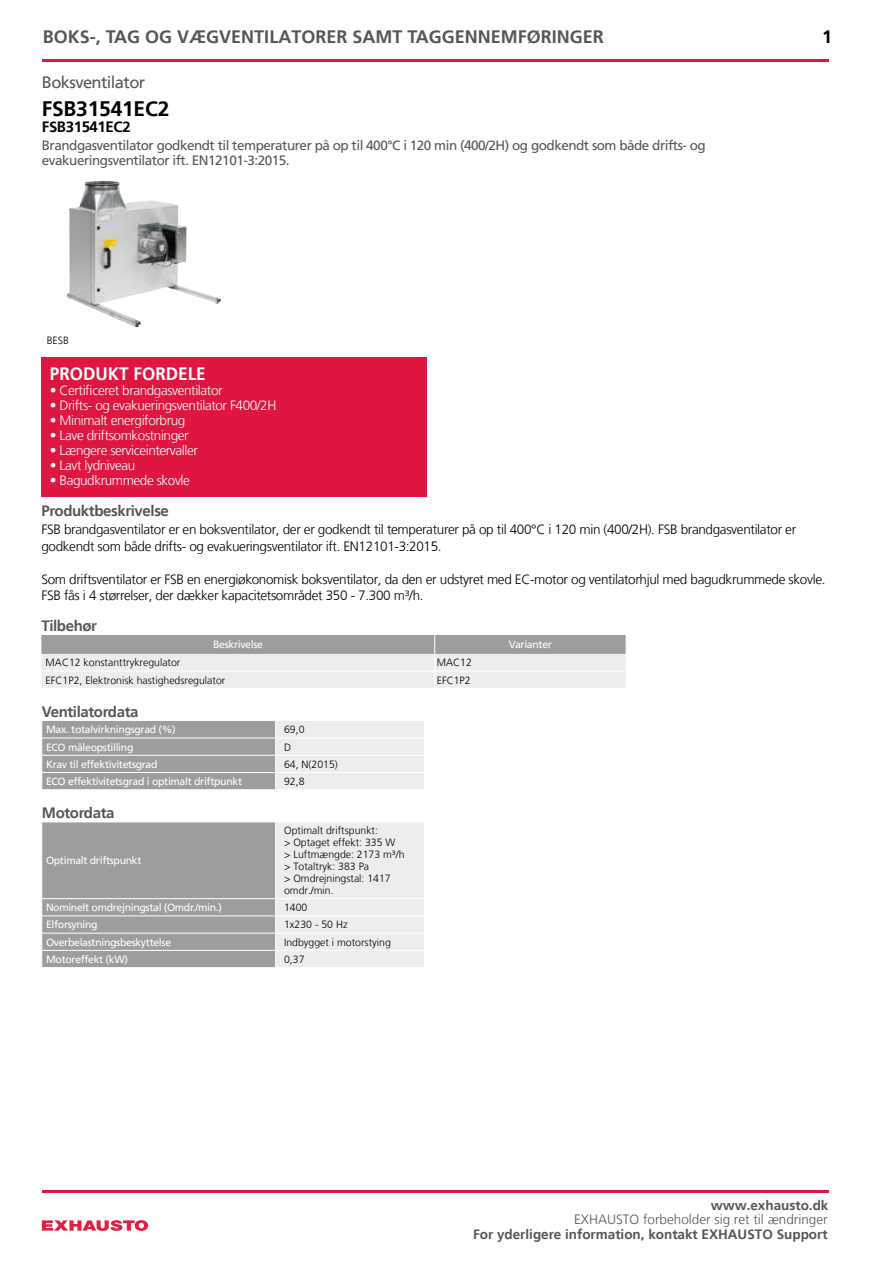
<style>
.page{position:relative;width:893px;height:1263px;background:#fff}
.page>*{position:absolute;margin:0;border:0;box-sizing:border-box;transform-origin:0 0}
.t1{font:700 21px "Frutiger LT";letter-spacing:-.01em;color:#000}
.t2{font:700 18px "Frutiger LT";color:#575756}
.t3{font:700 18px "Frutiger LT";color:#fff;scale:.95 1}
.t4{font:700 18px "Frutiger LT";color:#000}
.t5{font:16.5px "Frutiger LT";letter-spacing:-.035em;color:#575756}
.t6{font:700 15px "Frutiger LT";letter-spacing:-.025em;color:#575756}
.t7{font:700 15px "Frutiger LT";letter-spacing:-.025em;color:#000}
.t8{font:300 13.5px/16.5px "Frutiger LT";letter-spacing:-.025em;color:#000}
.t9{font:300 13.5px "Frutiger LT";letter-spacing:-.03em;color:#fff}
.t10{font:13.5px/15px "Frutiger LT";letter-spacing:-.035em;color:#575756}
.t11{font:700 13.5px "Frutiger LT";color:#575756}
.t12{font:300 13.5px "Frutiger LT";color:#575756}
.t13{font:300 10.5px/12px "Frutiger LT";color:#000}
.t14{font:10.5px "Frutiger LT";letter-spacing:-.03em;color:#fff}
</style>
<div class="page">
<svg style="left:41px;top:635px;width:585px;height:53px;background:#d1d1d0"></svg>
<div style="left:41px;top:358px;width:386px;height:139px;background:#df1641"></div>
<svg style="left:42px;top:1220px;width:106px;height:11px"></svg>
<hr style="left:42px;top:60px;width:786px;height:2px;background:#df1641">
<img style="left:67px;top:181px;width:154px;height:146px">
<hr style="left:42px;top:1190px;width:786px;height:2px;background:#df1641">
<svg style="left:42px;top:721px;width:382px;height:69px;background:#bfbfbe"></svg>
<hr style="left:276px;top:789px;width:149px;height:1px;background:#fff">
<svg style="left:42px;top:822px;width:382px;height:146px;background:#bebebd"></svg>
<hr style="left:276px;top:967px;width:149px;height:1px;background:#fff">
<h2 class="t2" style="left:43px;top:27px;width:563px">BOKS-, TAG OG VÆGVENTILATORER SAMT TAGGENNEMFØRINGER</h2>
<h2 class="t4" style="left:822px;top:27px;width:12px">1</h2>
<p class="t5" style="left:42px;top:73px;width:105px">Boksventilator</p>
<h1 class="t1" style="left:42px;top:96px;width:129px">FSB31541EC2</h1>
<p class="t7" style="left:42px;top:118px;width:90px">FSB31541EC2</p>
<p class="t10" style="left:42px;top:138px;width:665px">Brandgasventilator godkendt til temperaturer på op til 400°C i 120 min (400/2H) og godkendt som både drifts- og evakueringsventilator ift. EN12101-3:2015.</p>
<p class="t13" style="left:51px;top:333px;width:24px">BESB</p>
<h2 class="t3" style="left:50px;top:363px;width:166px">PRODUKT FORDELE</h2>
<p class="t9" style="left:50px;top:382px;width:174px">• Certificeret brandgasventilator</p>
<p class="t9" style="left:50px;top:397px;width:228px">• Drifts- og evakueringsventilator F400/2H</p>
<p class="t9" style="left:50px;top:412px;width:137px">• Minimalt energiforbrug</p>
<p class="t9" style="left:50px;top:427px;width:140px">• Lave driftsomkostninger</p>
<p class="t9" style="left:50px;top:442px;width:150px">• Længere serviceintervaller</p>
<p class="t9" style="left:50px;top:457px;width:87px">• Lavt lydniveau</p>
<p class="t9" style="left:50px;top:472px;width:142px">• Bagudkrummede skovle</p>
<p class="t13" style="left:47px;top:334px;width:24px">BESB</p>
<p class="t6" style="left:41px;top:502px;width:129px">Produktbeskrivelse</p>
<p class="t8" style="left:41px;top:522px;width:756px">FSB brandgasventilator er en boksventilator, der er godkendt til temperaturer på op til 400°C i 120 min (400/2H). FSB brandgasventilator er godkendt som både drifts- og evakueringsventilator ift. EN12101-3:2015.</p>
<p class="t8" style="left:41px;top:571px;width:786px">Som driftsventilator er FSB en energiøkonomisk boksventilator, da den er udstyret med EC-motor og ventilatorhjul med bagudkrummede skovle.<br>FSB fås i 4 størrelser, der dækker kapacitetsområdet 350 - 7.300 m³/h.</p>
<p class="t6" style="left:41px;top:617px;width:57px">Tilbehør</p>
<p class="t14" style="left:213px;top:639px;width:51px">Beskrivelse</p>
<p class="t14" style="left:509px;top:639px;width:45px">Varianter</p>
<p class="t13" style="left:46px;top:657px;width:136px">MAC12 konstanttrykregulator</p>
<p class="t13" style="left:437px;top:657px;width:37px">MAC12</p>
<p class="t13" style="left:46px;top:674px;width:181px">EFC1P2, Elektronisk hastighedsregulator</p>
<p class="t13" style="left:437px;top:674px;width:35px">EFC1P2</p>
<p class="t6" style="left:42px;top:703px;width:98px">Ventilatordata</p>
<p class="t14" style="left:46px;top:723px;width:131px">Max. totalvirkningsgrad (%)</p>
<p class="t13" style="left:284px;top:724px;width:22px">69,0</p>
<p class="t14" style="left:46px;top:741px;width:89px">ECO måleopstilling</p>
<p class="t13" style="left:284px;top:741px;width:9px">D</p>
<p class="t14" style="left:46px;top:758px;width:113px">Krav til effektivitetsgrad</p>
<p class="t13" style="left:284px;top:758px;width:55px">64, N(2015)</p>
<p class="t14" style="left:46px;top:775px;width:198px">ECO effektivitetsgrad i optimalt driftpunkt</p>
<p class="t13" style="left:284px;top:776px;width:22px">92,8</p>
<p class="t6" style="left:42px;top:804px;width:74px">Motordata</p>
<p class="t14" style="left:46px;top:854px;width:97px">Optimalt driftspunkt</p>
<p class="t13" style="left:284px;top:825px;width:122px">Optimalt driftspunkt:<br>&gt; Optaget effekt: 335 W<br>&gt; Luftmængde: 2173 m³/h &gt; Totaltryk: 383 Pa<br>&gt; Omdrejningstal: 1417 omdr./min.</p>
<p class="t14" style="left:46px;top:901px;width:177px">Nominelt omdrejningstal (Omdr./min.)</p>
<p class="t13" style="left:284px;top:902px;width:25px">1400</p>
<p class="t14" style="left:46px;top:919px;width:53px">Elforsyning</p>
<p class="t13" style="left:284px;top:919px;width:65px">1x230 - 50 Hz</p>
<p class="t14" style="left:46px;top:936px;width:127px">Overbelastningsbeskyttelse</p>
<p class="t13" style="left:284px;top:936px;width:108px">Indbygget i motorstying</p>
<p class="t14" style="left:46px;top:953px;width:84px">Motoreffekt (kW)</p>
<p class="t13" style="left:284px;top:953px;width:22px">0,37</p>
<p class="t11" style="left:711px;top:1198px;width:119px">www.exhausto.dk</p>
<p class="t12" style="left:574px;top:1212px;width:255px">EXHAUSTO forbeholder sig ret til ændringer</p>
<p class="t11" style="left:473px;top:1226px;width:356px">For yderligere information, kontakt EXHAUSTO Support</p>
</div>
